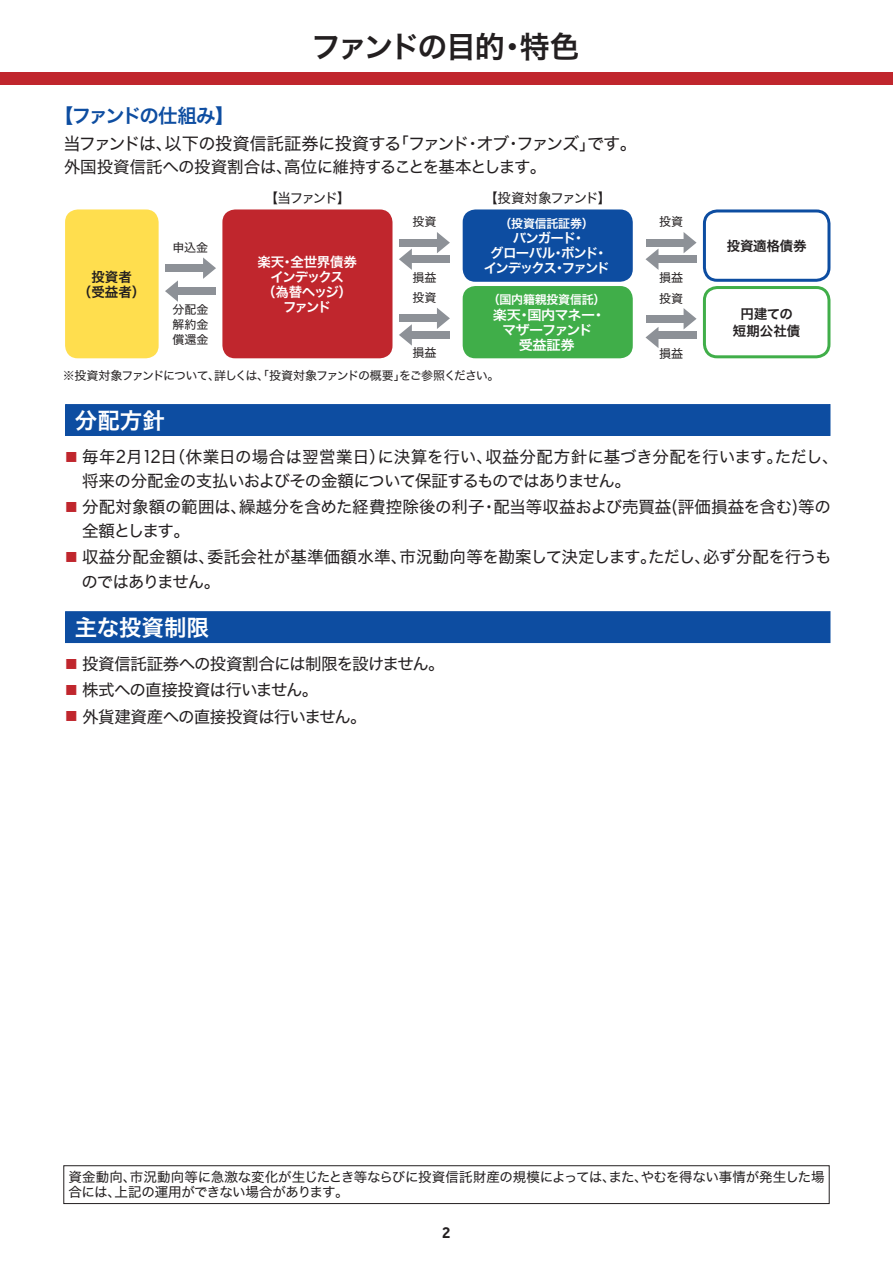
<style>
.page{position:relative;width:893px;height:1263px;background:#fff}
.page>*{position:absolute;margin:0;border:0;box-sizing:border-box;transform-origin:0 0}
.t1{font:30px "Hira Kaku Std N W6";letter-spacing:-.085em;color:#231f20}
.t2{font:22.5px "Hira Kaku Std N W6";color:#fff}
.t3{font:19.5px "Hira Kaku Std N W6";letter-spacing:-.105em;color:#0d4da1}
.t4{font:17.25px "Hira Kaku Std N W4";letter-spacing:-.075em;color:#231f20}
.t5{font:16.5px/24px "Hira Kaku Std N W4";letter-spacing:-.02em;color:#231f20}
.t6{font:16.5px "Hira Kaku Std N W4";letter-spacing:-.04em;color:#231f20}
.t7{font:16.5px "Hira Kaku Std N W4";letter-spacing:-.045em;color:#231f20}
.t8{font:13.5px/15px "Hira Kaku Std N W4";letter-spacing:-.02em;color:#231f20}
.t9{font:13.5px/15px "Hira Kaku Std N W6";letter-spacing:-.08em;color:#fff;text-align:center}
.t10{font:13.5px/15px "Hira Kaku Std N W6";letter-spacing:-.105em;color:#fff;text-align:center}
.t11{font:13.5px/15px "Hira Kaku Std N W6";color:#231f20;text-align:center}
.t12{font:13.5px/15px "Hira Kaku Std N W6";letter-spacing:-.055em;color:#fff;text-align:center;scale:1.05 1}
.t13{font:13.5px "Hira Kaku Std N W4";letter-spacing:-.07em;color:#231f20}
.t14{font:13.5px "Rakuten Global B";color:#231f20}
.t15{font:12px "Hira Kaku Std N W4";letter-spacing:-.085em;color:#231f20}
.t16{font:12px/15px "Hira Kaku Std N W4";letter-spacing:-.02em;color:#231f20}
.t17{font:12px "Hira Kaku Std N W6";letter-spacing:-.02em;color:#fff}
.s1{font-size:13.2px;color:#c0262d}
.s2{font-family:"Rakuten Global R"}
</style>
<div class="page">
<div style="left:0;top:72px;width:893px;height:13px;background:#c0262d"></div>
<div style="left:63px;top:1165px;width:766px;height:39px;border:1px solid #231f20"></div>
<div style="left:66px;top:612px;width:764px;height:30px;background:#0d4da1"></div>
<div style="left:65px;top:611px;width:765px;height:32px;border:1px solid #0d4da1"></div>
<div style="left:66px;top:405px;width:764px;height:30px;background:#0d4da1"></div>
<div style="left:65px;top:404px;width:765px;height:32px;border:1px solid #0d4da1"></div>
<div style="left:65px;top:209px;width:94px;height:149px;background:#ffde4e;border-radius:13px"></div>
<div style="left:703px;top:286px;width:127px;height:72px;border:3px solid #40ae49;border-radius:13px"></div>
<div style="left:703px;top:209px;width:127px;height:73px;border:3px solid #0d4da1;border-radius:13px"></div>
<div style="left:222px;top:209px;width:170px;height:149px;background:#c0262d;border-radius:13px"></div>
<div style="left:463px;top:286px;width:170px;height:72px;background:#40ae49;border-radius:13px"></div>
<div style="left:463px;top:209px;width:170px;height:73px;background:#0d4da1;border-radius:13px"></div>
<div style="left:165px;top:264px;width:42px;height:8px;background:#8d9197"></div>
<svg style="left:203px;top:257px;width:13px;height:22px"></svg>
<div style="left:174px;top:287px;width:42px;height:8px;background:#8d9197"></div>
<svg style="left:165px;top:280px;width:13px;height:22px"></svg>
<div style="left:399px;top:239px;width:42px;height:7px;background:#8d9197"></div>
<svg style="left:437px;top:232px;width:13px;height:21px"></svg>
<div style="left:408px;top:256px;width:42px;height:7px;background:#8d9197"></div>
<svg style="left:399px;top:249px;width:13px;height:21px"></svg>
<div style="left:399px;top:315px;width:42px;height:7px;background:#8d9197"></div>
<svg style="left:437px;top:308px;width:13px;height:21px"></svg>
<div style="left:408px;top:331px;width:42px;height:8px;background:#8d9197"></div>
<svg style="left:399px;top:324px;width:13px;height:22px"></svg>
<div style="left:645px;top:239px;width:42px;height:7px;background:#8d9197"></div>
<svg style="left:684px;top:232px;width:12px;height:21px"></svg>
<div style="left:654px;top:256px;width:42px;height:7px;background:#8d9197"></div>
<svg style="left:645px;top:249px;width:13px;height:21px"></svg>
<div style="left:645px;top:315px;width:42px;height:7px;background:#8d9197"></div>
<svg style="left:684px;top:308px;width:12px;height:21px"></svg>
<div style="left:654px;top:332px;width:42px;height:7px;background:#8d9197"></div>
<svg style="left:645px;top:327px;width:13px;height:21px"></svg>
<h1 class="t1" style="left:311px;top:24px;width:270px">ファンドの目的・特色</h1>
<p class="t3" style="left:54px;top:101px;width:182px">【ファンドの仕組み】</p>
<p class="t4" style="left:63px;top:130px;width:575px">当ファンドは、以下の投資信託証券に投資する「ファンド・オブ・ファンズ」です。</p>
<p class="t5" style="left:64px;top:155px;width:484px">外国投資信託への投資割合は、高位に維持することを基本とします。</p>
<p class="t11" style="left:78px;top:269px;width:69px">投資者<br>（受益者）</p>
<p class="t16" style="left:173px;top:240px;width:37px">申込金</p>
<p class="t16" style="left:173px;top:302px;width:37px;text-align:justify">分配金解約金償還金</p>
<p class="t8" style="left:264px;top:190px;width:88px">【当ファンド】</p>
<p class="t13" style="left:484px;top:188px;width:129px">【投資対象ファンド】</p>
<p class="t10" style="left:257px;top:254px;width:101px">楽天・全世界債券インデックス<br>（為替ヘッジ）ファンド</p>
<p class="t16" style="left:412px;top:214px;width:25px">投資</p>
<p class="t16" style="left:412px;top:267px;width:25px;line-height:20.4px">損益投資</p>
<p class="t16" style="left:412px;top:345px;width:25px">損益</p>
<p class="t17" style="left:499px;top:214px;width:96px">（投資信託証券）</p>
<p class="t9" style="left:484px;top:231px;width:128px">バンガード・<br>グローバル・ボンド・インデックス・ファンド</p>
<p class="t17" style="left:488px;top:290px;width:119px">（国内籍親投資信託）</p>
<p class="t12" style="left:493px;top:308px;width:109px">楽天・国内マネー・マザーファンド<br>受益証券</p>
<p class="t15" style="left:63px;top:367px;width:438px">※投資対象ファンドについて、詳しくは、「投資対象ファンドの概要」をご参照ください。</p>
<h2 class="t2" style="left:75px;top:403px;width:91px">分配方針</h2>
<p class="t16" style="left:659px;top:214px;width:25px">投資</p>
<p class="t16" style="left:659px;top:267px;width:25px;line-height:20.9px">損益投資</p>
<p class="t16" style="left:659px;top:346px;width:25px">損益</p>
<p class="t11" style="left:727px;top:239px;width:81px">投資適格債券</p>
<p class="t11" style="left:733px;top:306px;width:69px;line-height:16.5px">円建ての短期公社債</p>
<p class="t5" style="left:82px;top:445px;width:758px;text-indent:-17px"><span class="s1">■</span> 毎年<span class="s2">2</span>月<span class="s2">12</span>日（休業日の場合は翌営業日）に決算を行い、収益分配方針に基づき分配を行います。ただし、将来の分配金の支払いおよびその金額について保証するものではありません。</p>
<p class="t5" style="left:82px;top:495px;width:750px;text-indent:-17px"><span class="s1">■</span> 分配対象額の範囲は、繰越分を含めた経費控除後の利子・配当等収益および売買益<span class="s2">(</span>評価損益を含む<span class="s2">)</span>等の全額とします。</p>
<p class="t5" style="left:82px;top:545px;width:751px;text-indent:-17px"><span class="s1">■</span> 収益分配金額は、委託会社が基準価額水準、市況動向等を勘案して決定します。ただし、必ず分配を行うものではありません。</p>
<h2 class="t2" style="left:75px;top:610px;width:136px">主な投資制限</h2>
<p class="t6" style="left:65px;top:652px;width:381px"><span class="s1">■</span> 投資信託証券への投資割合には制限を設けません。</p>
<p class="t7" style="left:65px;top:678px;width:255px"><span class="s1">■</span> 株式への直接投資は行いません。</p>
<p class="t5" style="left:65px;top:704px;width:303px"><span class="s1">■</span> 外貨建資産への直接投資は行いません。</p>
<p class="t8" style="left:68px;top:1169px;width:758px">資金動向、市況動向等に急激な変化が生じたとき等ならびに投資信託財産の規模によっては、また、やむを得ない事情が発生した場合には、上記の運用ができない場合があります。</p>
<p class="t14" style="left:442px;top:1224px;width:10px">2</p>
</div>
